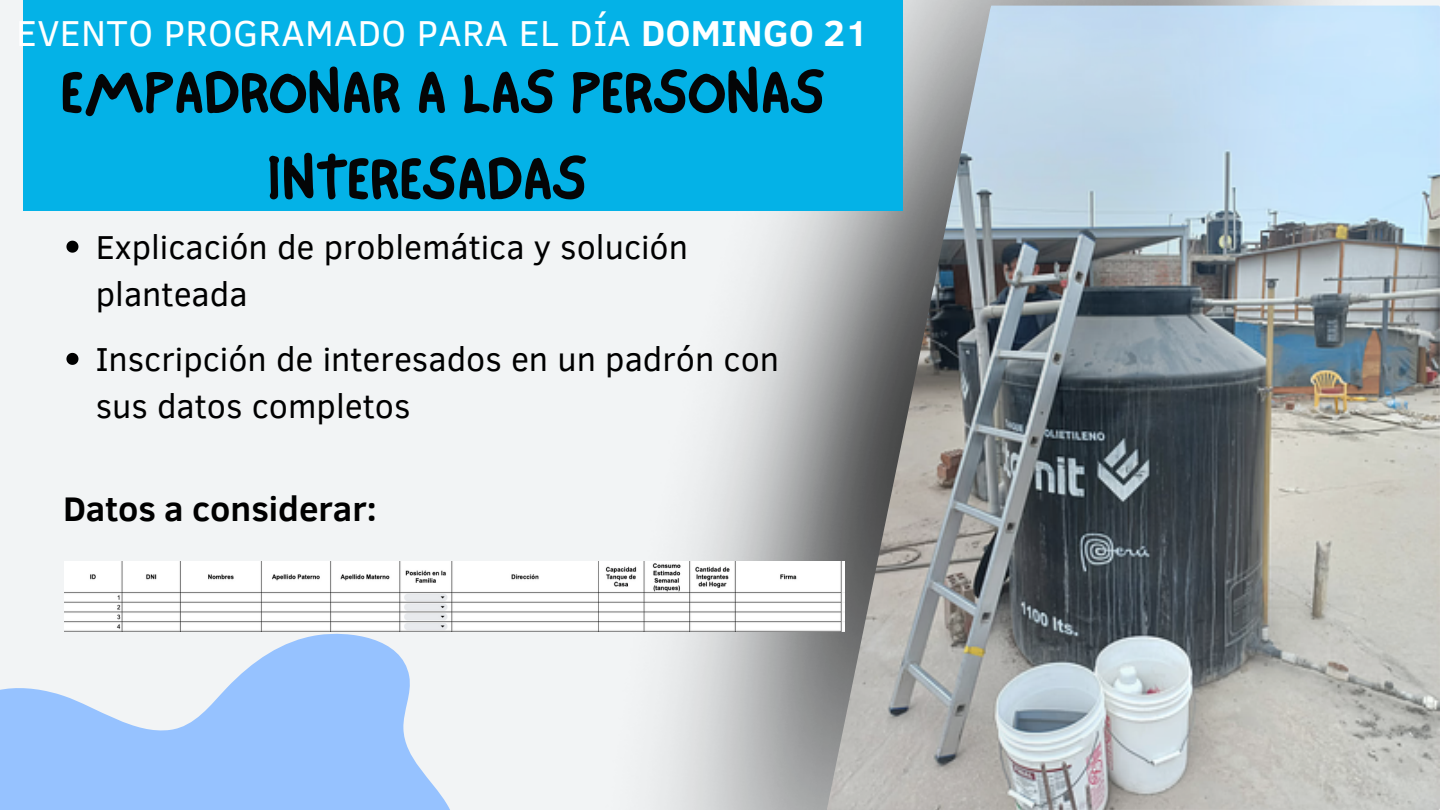
<style>
.page{position:relative;width:1440px;height:810px;background:#f2f4f5}
.page>*{position:absolute;margin:0;border:0;box-sizing:border-box;transform-origin:0 0}
.t1{font:62.8px/86.2px "NF One Little Font Bold";color:#040506;text-align:center}
.t2{font:37px "Clear Sans";letter-spacing:.01em;color:#fff}
.t3{font:700 35px "Clear Sans";color:#000}
.t4{font:34px/47.2px "Clear Sans";color:#000}
.s1{font-weight:700}
</style>
<div class="page">
<img style="left:665px;top:0;width:774px;height:810px">
<div style="left:23px;top:0;width:879px;height:211px;background:#04b2e7"></div>
<img style="left:827px;top:6px;width:613px;height:804px">
<svg style="left:0;top:631px;width:466px;height:179px;fill:#96c2ff"></svg>
<img style="left:64px;top:562px;width:780px;height:69px">
<svg style="left:66px;top:241px;width:12px;height:12px"></svg>
<svg style="left:66px;top:353px;width:12px;height:12px"></svg>
<p class="t2" style="left:16px;top:7px;width:854px">EVENTO PROGRAMADO PARA EL DÍA <span class="s1">DOMINGO 21</span></p>
<p class="t1" style="left:60px;top:48px;width:766px">EMPADRONAR A LAS PERSONAS<br>INTERESADAS</p>
<p class="t4" style="left:96px;top:221px;width:594px">Explicación de problemática y solución planteada</p>
<p class="t4" style="left:96px;top:334px;width:685px">Inscripción de interesados en un padrón con sus datos completos</p>
<p class="t3" style="left:64px;top:484px;width:315px">Datos a considerar:</p>
</div>
